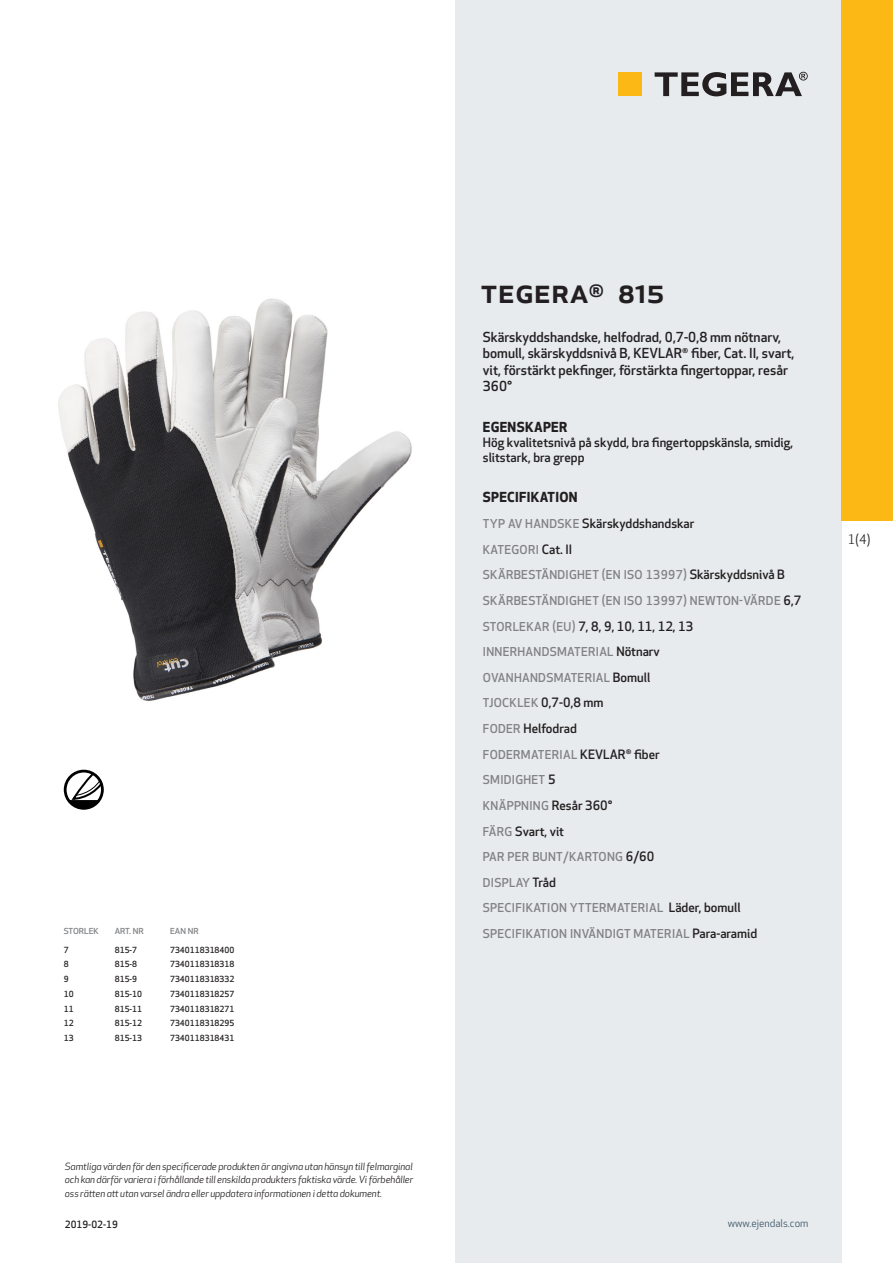
<style>
.page{position:relative;width:893px;height:1263px;background:#fff}
.page>*{position:absolute;margin:0;border:0;box-sizing:border-box;transform-origin:0 0}
.prodname{font:500 34.5px "Apex New";color:#231f20}
.Funktion_body{font:500 13.5px/16.5px "Apex New";color:#231f20}
.Funktion_body-2{font:700 13.5px "Apex New";letter-spacing:.025em;color:#231f20}
.t1{font:12.75px "Apex New";color:#231f20}
.Funktion_body-3{font:500 12.6px/15px "Apex New";color:#231f20}
.Funktion_body-4{font:500 12px "Apex New";letter-spacing:.025em;color:#808285}
.t2{font:10.5px "Apex New";color:#405968}
.t3{font:italic 9.75px/13.5px "Apex New";letter-spacing:-.01em;color:#231f20;text-align:justify}
.Sidfot_datum{font:500 9.75px "Apex New";color:#231f20}
.ArticleTable_body{font:500 8.25px "Apex New";color:#231f20}
.ArticeTable_header{font:500 8.1px "Apex New";color:#808285;scale:1.06 1}
.s1{font-size:12px;color:#808285}
.s2{font-size:12.6px;color:#231f20}
</style>
<div class="page">
<div style="left:455px;top:0;width:387px;height:1263px;background:#e8ebee"></div>
<div style="left:842px;top:0;width:51px;height:520px;background:#fcb814"></div>
<img style="left:58px;top:298px;width:354px;height:403px">
<div style="left:618px;top:72px;width:24px;height:24px;background:#fcb814"></div>
<svg style="left:655px;top:72px;width:153px;height:24px"></svg>
<svg style="left:64px;top:770px;width:40px;height:40px"></svg>
<p class="ArticeTable_header" style="left:64px;top:925px;width:35px">STORLEK</p>
<p class="ArticeTable_header" style="left:115px;top:925px;width:29px">ART. NR</p>
<p class="ArticeTable_header" style="left:170px;top:925px;width:28px">EAN NR</p>
<p class="ArticleTable_body" style="left:64px;top:944px;width:6px">7</p>
<p class="ArticleTable_body" style="left:115px;top:944px;width:24px">815-7</p>
<p class="ArticleTable_body" style="left:170px;top:944px;width:66px">7340118318400</p>
<p class="ArticleTable_body" style="left:64px;top:959px;width:6px">8</p>
<p class="ArticleTable_body" style="left:115px;top:959px;width:24px">815-8</p>
<p class="ArticleTable_body" style="left:170px;top:959px;width:66px">7340118318318</p>
<p class="ArticleTable_body" style="left:64px;top:973px;width:6px">9</p>
<p class="ArticleTable_body" style="left:115px;top:973px;width:24px">815-9</p>
<p class="ArticleTable_body" style="left:170px;top:973px;width:66px">7340118318332</p>
<p class="ArticleTable_body" style="left:64px;top:988px;width:11px">10</p>
<p class="ArticleTable_body" style="left:115px;top:988px;width:29px">815-10</p>
<p class="ArticleTable_body" style="left:170px;top:988px;width:66px">7340118318257</p>
<p class="ArticleTable_body" style="left:64px;top:1003px;width:11px">11</p>
<p class="ArticleTable_body" style="left:115px;top:1003px;width:29px">815-11</p>
<p class="ArticleTable_body" style="left:170px;top:1003px;width:66px">7340118318271</p>
<p class="ArticleTable_body" style="left:64px;top:1018px;width:11px">12</p>
<p class="ArticleTable_body" style="left:115px;top:1018px;width:29px">815-12</p>
<p class="ArticleTable_body" style="left:170px;top:1018px;width:66px">7340118318295</p>
<p class="ArticleTable_body" style="left:64px;top:1032px;width:11px">13</p>
<p class="ArticleTable_body" style="left:115px;top:1032px;width:29px">815-13</p>
<p class="ArticleTable_body" style="left:170px;top:1032px;width:66px">7340118318431</p>
<p class="t3" style="left:65px;top:1159px;width:350px">Samtliga värden för den specificerade produkten är angivna utan hänsyn till felmarginal och kan därför variera i förhållande till enskilda produkters faktiska värde. Vi förbehåller oss rätten att utan varsel ändra eller uppdatera informationen i detta dokument.</p>
<p class="Sidfot_datum" style="left:65px;top:1218px;width:54px">2019-02-19</p>
<p class="prodname" style="left:480px;top:267px;width:185px">TEGERA<sup>®</sup> 815</p>
<p class="Funktion_body" style="left:483px;top:328px;width:313px">Skärskyddshandske, helfodrad, 0,7-0,8 mm nötnarv, bomull, skärskyddsnivå B, KEVLAR<sup>®</sup> fiber, Cat. II, svart, vit, förstärkt pekfinger, förstärkta fingertoppar, resår 360°</p>
<p class="Funktion_body-2" style="left:483px;top:417px;width:86px">EGENSKAPER</p>
<p class="Funktion_body-3" style="left:483px;top:434px;width:312px">Hög kvalitetsnivå på skydd, bra fingertoppskänsla, smidig, slitstark, bra grepp</p>
<p class="Funktion_body-2" style="left:483px;top:488px;width:96px">SPECIFIKATION</p>
<p class="Funktion_body-3" style="left:483px;top:516px;width:213px"><span class="s1">TYP AV HANDSKE</span> Skärskyddshandskar</p>
<p class="Funktion_body-4" style="left:483px;top:541px;width:91px">KATEGORI <span class="s2">Cat. II</span></p>
<p class="Funktion_body-4" style="left:483px;top:567px;width:304px">SKÄRBESTÄNDIGHET (EN ISO 13997) <span class="s2">Skärskyddsnivå B</span></p>
<p class="Funktion_body-4" style="left:483px;top:592px;width:320px">SKÄRBESTÄNDIGHET (EN ISO 13997) NEWTON-VÄRDE <span class="s2">6,7</span></p>
<p class="Funktion_body-3" style="left:483px;top:618px;width:212px"><span class="s1">STORLEKAR (EU)</span> 7, 8, 9, 10, 11, 12, 13</p>
<p class="Funktion_body-4" style="left:483px;top:644px;width:178px">INNERHANDSMATERIAL <span class="s2">Nötnarv</span></p>
<p class="Funktion_body-4" style="left:483px;top:669px;width:169px">OVANHANDSMATERIAL <span class="s2">Bomull</span></p>
<p class="Funktion_body-3" style="left:483px;top:695px;width:122px"><span class="s1">TJOCKLEK</span> 0,7-0,8 mm</p>
<p class="Funktion_body-3" style="left:483px;top:721px;width:95px"><span class="s1">FODER</span> Helfodrad</p>
<p class="Funktion_body-4" style="left:483px;top:746px;width:178px">FODERMATERIAL <span class="s2">KEVLAR</span><sup>®</sup> <span class="s2">fiber</span></p>
<p class="Funktion_body-4" style="left:483px;top:772px;width:74px">SMIDIGHET <span class="s2">5</span></p>
<p class="Funktion_body-4" style="left:483px;top:797px;width:131px">KNÄPPNING <span class="s2">Resår 360°</span></p>
<p class="Funktion_body-3" style="left:483px;top:823px;width:83px"><span class="s1">FÄRG</span> Svart, vit</p>
<p class="Funktion_body-4" style="left:483px;top:849px;width:173px">PAR PER BUNT/KARTONG <span class="s2">6/60</span></p>
<p class="Funktion_body-4" style="left:483px;top:874px;width:75px">DISPLAY <span class="s2">Tråd</span></p>
<p class="Funktion_body-4" style="left:483px;top:900px;width:259px">SPECIFIKATION YTTERMATERIAL <span class="s2">Läder, bomull</span></p>
<p class="Funktion_body-4" style="left:483px;top:926px;width:276px">SPECIFIKATION INVÄNDIGT MATERIAL <span class="s2">Para-aramid</span></p>
<p class="t1" style="left:848px;top:531px;width:24px">1(4)</p>
<p class="t2" style="left:728px;top:1217px;width:82px">www.ejendals.com</p>
</div>
